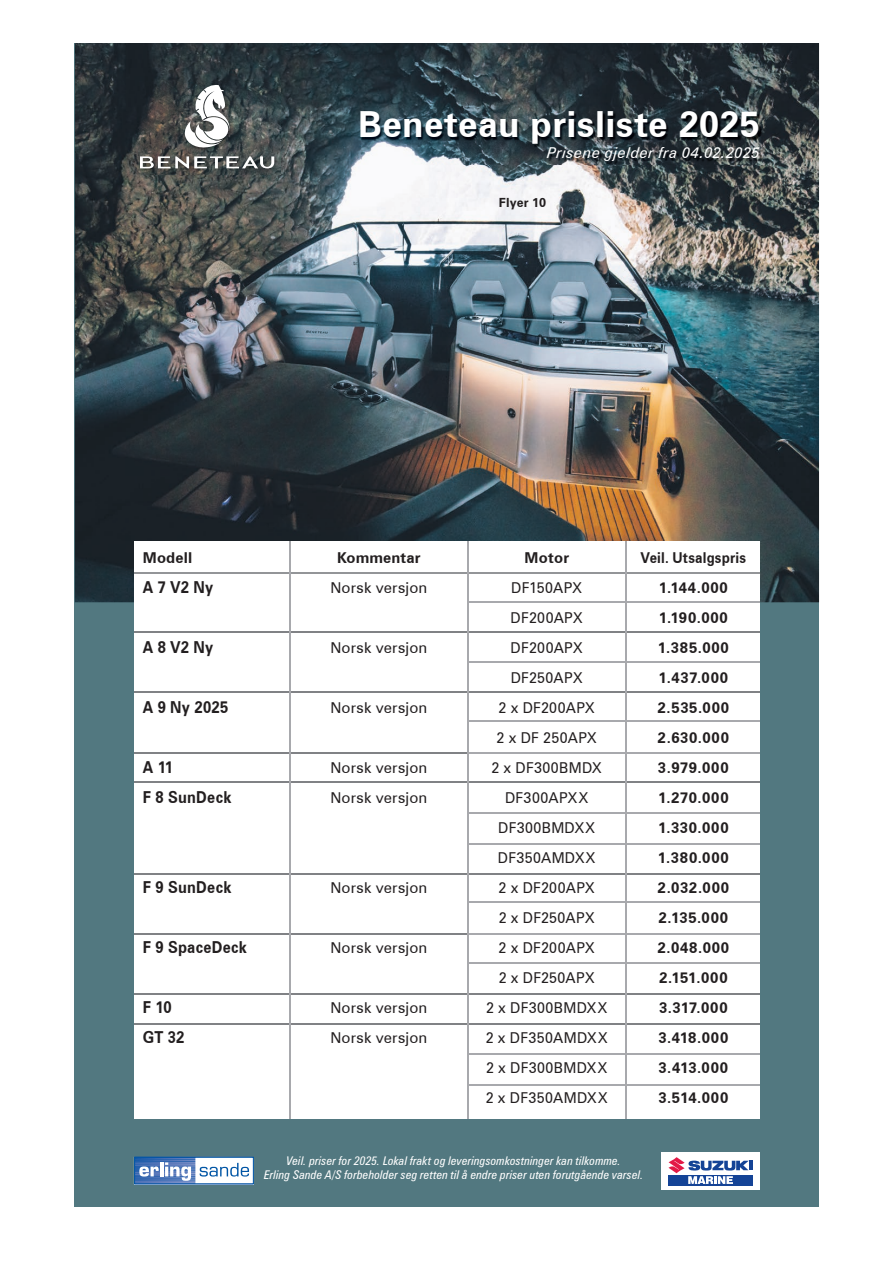
<style>
.page{position:relative;width:893px;height:1263px;background:#fff}
.page>*{position:absolute;margin:0;border:0;box-sizing:border-box;transform-origin:0 0}
.t1{font:700 36px "Zurich BT";letter-spacing:.01em;color:#fff}
.t2{font:700 16.5px/30px "Zurich BT";letter-spacing:.015em;color:#231f20;scale:.9 1}
.t3{font:15px/30px "Zurich BT";letter-spacing:.01em;color:#231f20;text-align:center;scale:.95 1}
.t4{font:700 15px/30px "Zurich BT";letter-spacing:.04em;color:#231f20;text-align:center;scale:.9 1}
.t5{font:15px/30px "Zurich BT";letter-spacing:.01em;color:#231f20}
.t6{font:italic 15px "Zurich BT";letter-spacing:.015em;color:#fff}
.t7{font:700 15px "Zurich BT";letter-spacing:.04em;color:#231f20}
.t8{font:700 15px "Zurich BT";letter-spacing:.005em;color:#231f20}
.t9{font:700 12.6px "Zurich BT";letter-spacing:.015em;color:#231f20}
.t10{font:italic condensed 12px/13.5px "Zurich BT";letter-spacing:.015em;color:#fff;text-align:center}
</style>
<div class="page">
<div style="left:75px;top:43px;width:744px;height:1163px;background:#527880"></div>
<img style="left:75px;top:43px;width:744px;height:559px">
<img style="left:361px;top:112px;width:402px;height:52px">
<img style="left:138px;top:82px;width:142px;height:93px">
<svg style="left:184px;top:84px;width:46px;height:65px;background:#9b9e9e"></svg>
<svg style="left:140px;top:156px;width:134px;height:12px;background:#898a89"></svg>
<div style="left:662px;top:1152px;width:98px;height:38px;background:#fff"></div>
<div style="left:668px;top:1175px;width:85px;height:10px;background:#144396"></div>
<svg style="left:668px;top:1157px;width:85px;height:27px"></svg>
<svg style="left:136px;top:1159px;width:116px;height:23px;background:#a9bfdd"></svg>
<div style="left:134px;top:1157px;width:120px;height:27px;border:1px solid #0155a5"></div>
<div style="left:134px;top:541px;width:626px;height:578px;background:#fff"></div>
<hr style="left:134px;top:573px;width:626px;height:1px;background:#939598">
<hr style="left:469px;top:601px;width:291px;height:1px;background:#a8a9ad">
<hr style="left:134px;top:631px;width:626px;height:1px;background:#808285">
<hr style="left:134px;top:691px;width:626px;height:2px;background:#808285">
<hr style="left:469px;top:661px;width:291px;height:1px;background:#a8a9ad">
<hr style="left:469px;top:721px;width:291px;height:1px;background:#a8a9ad">
<hr style="left:134px;top:752px;width:626px;height:1px;background:#808285">
<hr style="left:134px;top:781px;width:626px;height:1px;background:#808285">
<hr style="left:469px;top:812px;width:291px;height:1px;background:#a8a9ad">
<hr style="left:134px;top:873px;width:626px;height:1px;background:#808285">
<hr style="left:469px;top:902px;width:291px;height:1px;background:#a8a9ad">
<hr style="left:135px;top:933px;width:625px;height:1px;background:#808285">
<hr style="left:469px;top:962px;width:291px;height:1px;background:#a8a9ad">
<hr style="left:467px;top:843px;width:293px;height:1px;background:#a8a9ad">
<hr style="left:467px;top:933px;width:293px;height:1px;background:#a8a9ad">
<hr style="left:467px;top:1054px;width:293px;height:1px;background:#a8a9ad">
<hr style="left:467px;top:752px;width:293px;height:1px;background:#a8a9ad">
<hr style="left:467px;top:1084px;width:293px;height:1px;background:#a8a9ad">
<hr style="left:134px;top:1024px;width:626px;height:1px;background:#808285">
<hr style="left:134px;top:993px;width:626px;height:1px;background:#808285">
<hr style="left:290px;top:541px;width:1px;height:578px;background:#a8a9ad">
<hr style="left:467px;top:541px;width:1px;height:578px;background:#a8a9ad">
<hr style="left:625px;top:541px;width:1px;height:578px;background:#a8a9ad">
<h1 class="t1" style="left:358px;top:103px;width:403px">Beneteau prisliste 2025</h1>
<p class="t6" style="left:547px;top:144px;width:214px">Prisene gjelder fra 04.02.2025</p>
<p class="t9" style="left:499px;top:195px;width:49px">Flyer 10</p>
<p class="t7" style="left:143px;top:549px;width:51px">Modell</p>
<p class="t2" style="left:143px;top:572px;width:80px">A 7 V2 Ny</p>
<p class="t2" style="left:143px;top:632px;width:80px">A 8 V2 Ny</p>
<p class="t2" style="left:143px;top:692px;width:97px">A 9 Ny 2025</p>
<p class="t2" style="left:143px;top:752px;width:100px">A 11<br>F 8 SunDeck</p>
<p class="t2" style="left:143px;top:872px;width:100px">F 9 SunDeck</p>
<p class="t2" style="left:143px;top:932px;width:117px">F 9 SpaceDeck</p>
<p class="t2" style="left:143px;top:992px;width:48px">F 10<br>GT 32</p>
<p class="t8" style="left:337px;top:549px;width:85px">Kommentar</p>
<p class="t5" style="left:330px;top:573px;width:98px">Norsk versjon</p>
<p class="t5" style="left:330px;top:633px;width:98px">Norsk versjon</p>
<p class="t5" style="left:330px;top:693px;width:98px">Norsk versjon</p>
<p class="t5" style="left:330px;top:753px;width:98px">Norsk versjon<br>Norsk versjon</p>
<p class="t5" style="left:330px;top:873px;width:98px">Norsk versjon</p>
<p class="t5" style="left:330px;top:933px;width:98px">Norsk versjon</p>
<p class="t5" style="left:330px;top:993px;width:98px">Norsk versjon<br>Norsk versjon</p>
<p class="t7" style="left:524px;top:549px;width:46px">Motor</p>
<p class="t3" style="left:486px;top:573px;width:130px">DF150APX<br>DF200APX<br>DF200APX<br>DF250APX<br>2 x DF200APX<br>2 x DF 250APX<br>2 x DF300BMDX<br>DF300APXX<br>DF300BMDXX<br>DF350AMDXX<br>2 x DF200APX<br>2 x DF250APX<br>2 x DF200APX<br>2 x DF250APX<br>2 x DF300BMDXX<br>2 x DF350AMDXX<br>2 x DF300BMDXX<br>2 x DF350AMDXX</p>
<p class="t4" style="left:641px;top:543px;width:119px">Veil. Utsalgspris<br>1.144.000<br>1.190.000<br>1.385.000<br>1.437.000<br>2.535.000<br>2.630.000<br>3.979.000<br>1.270.000<br>1.330.000<br>1.380.000<br>2.032.000<br>2.135.000<br>2.048.000<br>2.151.000<br>3.317.000<br>3.418.000<br>3.413.000<br>3.514.000</p>
<p class="t10" style="left:264px;top:1154px;width:381px">Veil. priser for 2025. Lokal frakt og leveringsomkostninger kan tilkomme.<br>Erling Sande A/S forbeholder seg retten til å endre priser uten forutgående varsel.</p>
</div>
